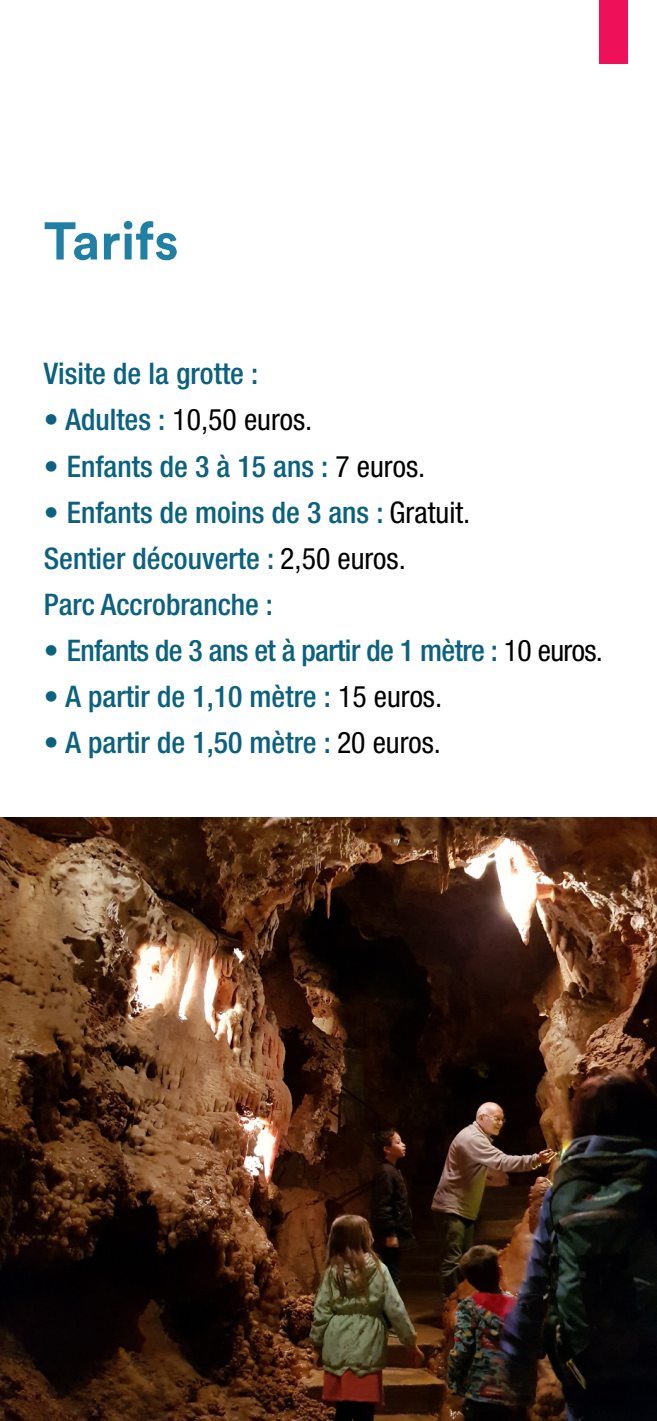
<style>
.page{position:relative;width:657px;height:1421px;background:#fff}
.page>*{position:absolute;margin:0;border:0;box-sizing:border-box;transform-origin:0 0}
.t1{font:700 52.5px "Circular Std";color:#2080a4}
.t2{font:500 condensed 29.75px "Helvetica Neue LT Pro";color:#0a6180}
.t3{font:500 condensed 29.75px "Helvetica Neue LT Pro";letter-spacing:-.02em;color:#0a6180}
.t4{font:condensed 29.75px "Helvetica Neue LT Pro";color:#000}
.s1{font-weight:500;color:#0a6180}
.s2{font-weight:400;color:#000}
</style>
<div class="page">
<img style="left:0;top:817px;width:656px;height:604px">
<div style="left:598px;top:0;width:29px;height:63px;background:#ee1059"></div>
<p class="t1" style="left:44px;top:207px;width:136px">Tarifs</p>
<p class="t2" style="left:44px;top:356px;width:216px">Visite de la grotte :</p>
<p class="t4" style="left:44px;top:403px;width:270px"><span class="s1">• Adultes :</span> 10,50 euros.</p>
<p class="t2" style="left:44px;top:448px;width:383px">• Enfants de 3 à 15 ans : <span class="s2">7 euros.</span></p>
<p class="t2" style="left:44px;top:494px;width:428px">• Enfants de moins de 3 ans : <span class="s2">Gratuit.</span></p>
<p class="t2" style="left:44px;top:540px;width:363px">Sentier découverte : <span class="s2">2,50 euros.</span></p>
<p class="t2" style="left:44px;top:587px;width:231px">Parc Accrobranche :</p>
<p class="t3" style="left:44px;top:633px;width:560px">• Enfants de 3 ans et à partir de 1 mètre : <span class="s2">10 euros.</span></p>
<p class="t2" style="left:44px;top:679px;width:399px">• A partir de 1,10 mètre : <span class="s2">15 euros.</span></p>
<p class="t2" style="left:44px;top:725px;width:398px">• A partir de 1,50 mètre : <span class="s2">20 euros.</span></p>
</div>
